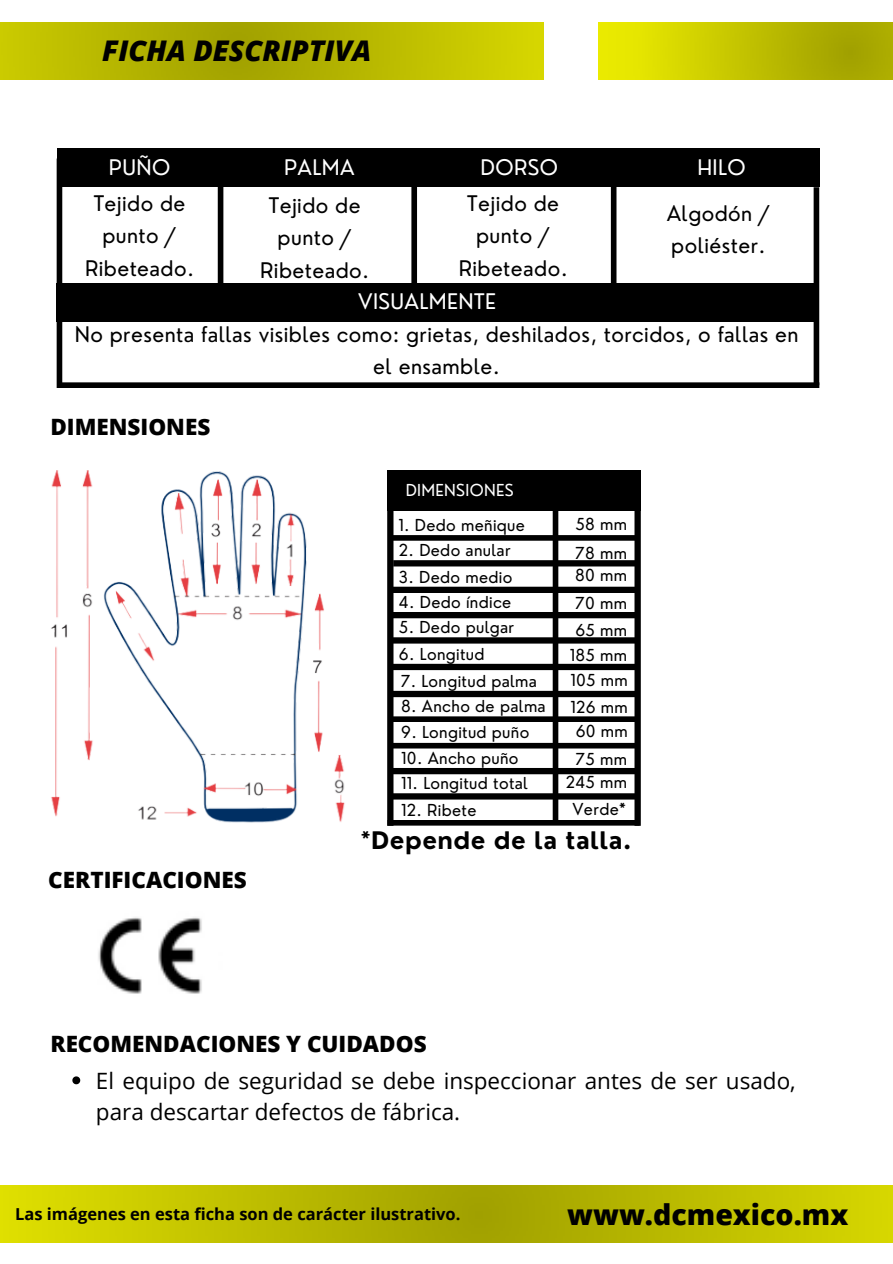
<style>
.page{position:relative;width:893px;height:1264px;background:#fff}
.page>*{position:absolute;margin:0;border:0;box-sizing:border-box;transform-origin:0 0}
.t1{font:italic 800 28.5px "Open Sans";color:#000}
.t2{font:800 28.5px "Open Sans";color:#000}
.t3{font:700 23.55px "Nourd";letter-spacing:.02em;color:#000}
.t4{font:22.5px/31.5px "Open Sans";color:#000}
.t5{font:800 22.5px "Open Sans";color:#000}
.t6{font:21px/32.5px "Nourd";letter-spacing:.02em;color:#000;text-align:center}
.t7{font:21px "Nourd";letter-spacing:.02em;color:#fff}
.t8{font:700 16.5px "Open Sans";color:#000}
.t9{font:16.05px "Nourd";letter-spacing:.02em;color:#000}
.t10{font:16.05px "Nourd";letter-spacing:.02em;color:#fff}
.s1{font-weight:700}
</style>
<div class="page">
<img style="left:0;top:1185px;width:892px;height:57px">
<img style="left:0;top:22px;width:543px;height:57px">
<img style="left:598px;top:22px;width:294px;height:58px">
<div style="left:57px;top:149px;width:360px;height:38px;background:#000"></div>
<div style="left:218px;top:167px;width:5px;height:119px;background:#000"></div>
<div style="left:411px;top:161px;width:6px;height:128px;background:#000"></div>
<div style="left:57px;top:158px;width:5px;height:230px;background:#000"></div>
<div style="left:611px;top:168px;width:5px;height:118px;background:#000"></div>
<div style="left:411px;top:149px;width:206px;height:38px;background:#000"></div>
<div style="left:813px;top:187px;width:6px;height:198px;background:#000"></div>
<div style="left:613px;top:149px;width:206px;height:38px;background:#000"></div>
<div style="left:57px;top:283px;width:762px;height:38px;background:#000"></div>
<div style="left:58px;top:382px;width:761px;height:6px;background:#000"></div>
<img style="left:98px;top:917px;width:104px;height:77px">
<div style="left:387px;top:470px;width:253px;height:40px;background:#000"></div>
<div style="left:387px;top:470px;width:6px;height:355px;background:#000"></div>
<div style="left:552px;top:473px;width:6px;height:349px;background:#000"></div>
<div style="left:634px;top:470px;width:6px;height:355px;background:#000"></div>
<div style="left:390px;top:535px;width:248px;height:5px;background:#000"></div>
<div style="left:393px;top:560px;width:245px;height:6px;background:#000"></div>
<div style="left:390px;top:587px;width:248px;height:6px;background:#000"></div>
<div style="left:390px;top:612px;width:247px;height:6px;background:#000"></div>
<div style="left:392px;top:637px;width:243px;height:6px;background:#000"></div>
<div style="left:390px;top:664px;width:248px;height:6px;background:#000"></div>
<div style="left:392px;top:691px;width:244px;height:6px;background:#000"></div>
<div style="left:390px;top:716px;width:248px;height:6px;background:#000"></div>
<div style="left:392px;top:743px;width:246px;height:5px;background:#000"></div>
<div style="left:390px;top:768px;width:250px;height:6px;background:#000"></div>
<div style="left:390px;top:793px;width:247px;height:6px;background:#000"></div>
<div style="left:387px;top:820px;width:252px;height:5px;background:#000"></div>
<svg style="left:72px;top:1076px;width:8px;height:8px"></svg>
<img style="left:51px;top:470px;width:294px;height:353px">
<h1 class="t1" style="left:102px;top:31px;width:271px">FICHA DESCRIPTIVA</h1>
<h3 class="t7" style="left:109px;top:154px;width:63px">PUÑO</h3>
<h3 class="t7" style="left:480px;top:154px;width:79px">DORSO</h3>
<h3 class="t7" style="left:697px;top:154px;width:50px">HILO</h3>
<h3 class="t6" style="left:666px;top:196px;width:105px;text-align:left">Algodón / poliéster.</h3>
<h3 class="t7" style="left:358px;top:288px;width:139px">VISUALMENTE</h3>
<h3 class="t7" style="left:284px;top:154px;width:72px">PALMA</h3>
<h3 class="t6" style="left:260px;top:189px;width:111px">Tejido de punto /<br>Ribeteado.</h3>
<h3 class="t6" style="left:85px;top:186px;width:111px">Tejido de punto /<br>Ribeteado.</h3>
<h3 class="t6" style="left:458px;top:186px;width:111px">Tejido de punto /<br>Ribeteado.</h3>
<h3 class="t6" style="left:75px;top:317px;width:725px">No presenta fallas visibles como: grietas, deshilados, torcidos, o fallas en el ensamble.</h3>
<h3 class="t5" style="left:50px;top:411px;width:161px">DIMENSIONES</h3>
<h3 class="t5" style="left:48px;top:863px;width:200px">CERTIFICACIONES</h3>
<p class="t10" style="left:405px;top:479px;width:109px">DIMENSIONES</p>
<p class="t9" style="left:398px;top:514px;width:128px">1. Dedo meñique</p>
<p class="t9" style="left:575px;top:513px;width:53px">58 mm</p>
<p class="t9" style="left:575px;top:565px;width:53px">80 mm</p>
<p class="t9" style="left:399px;top:540px;width:113px">2. Dedo anular</p>
<p class="t9" style="left:575px;top:543px;width:53px">78 mm</p>
<p class="t9" style="left:575px;top:593px;width:53px">70 mm</p>
<p class="t9" style="left:399px;top:617px;width:117px">5. Dedo pulgar</p>
<p class="t9" style="left:575px;top:620px;width:53px">65 mm</p>
<p class="t9" style="left:570px;top:670px;width:59px">105 mm</p>
<p class="t9" style="left:399px;top:566px;width:115px">3. Dedo medio</p>
<p class="t9" style="left:399px;top:591px;width:114px">4. Dedo índice</p>
<p class="t9" style="left:399px;top:643px;width:87px">6. Longitud</p>
<p class="t9" style="left:569px;top:644px;width:59px">185 mm</p>
<p class="t9" style="left:400px;top:670px;width:138px">7. Longitud palma</p>
<p class="t9" style="left:401px;top:696px;width:146px">8. Ancho de palma</p>
<p class="t9" style="left:570px;top:696px;width:59px">126 mm</p>
<p class="t9" style="left:401px;top:722px;width:130px">9. Longitud puño</p>
<p class="t9" style="left:575px;top:721px;width:54px">60 mm</p>
<p class="t9" style="left:565px;top:771px;width:63px">245 mm</p>
<p class="t9" style="left:401px;top:799px;width:77px">12. Ribete</p>
<p class="t9" style="left:572px;top:799px;width:55px">Verde<span class="s1">*</span></p>
<p class="t9" style="left:401px;top:747px;width:119px">10. Ancho puño</p>
<p class="t9" style="left:401px;top:773px;width:128px">11. Longitud total</p>
<p class="t9" style="left:575px;top:748px;width:53px">75 mm</p>
<h2 class="t3" style="left:361px;top:825px;width:272px">*Depende de la talla.</h2>
<h3 class="t5" style="left:50px;top:1027px;width:377px">RECOMENDACIONES Y CUIDADOS</h3>
<h3 class="t4" style="left:96px;top:1064px;width:701px">El equipo de seguridad se debe inspeccionar antes de ser usado, para descartar defectos de fábrica.</h3>
<p class="t8" style="left:15px;top:1202px;width:447px">Las imágenes en esta ficha son de carácter ilustrativo.</p>
<h1 class="t2" style="left:567px;top:1194px;width:282px">www.dcmexico.mx</h1>
</div>
